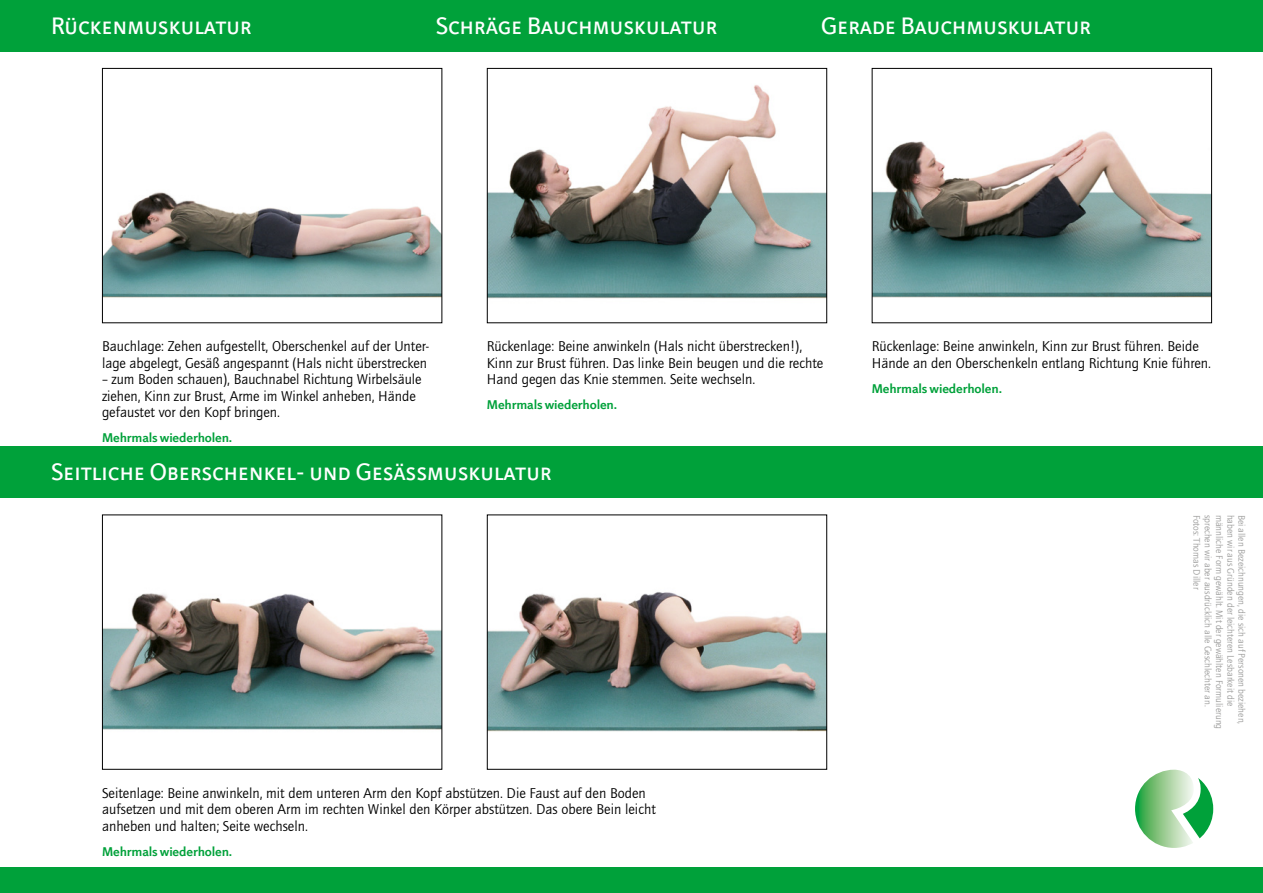
<style>
.page{position:relative;width:1263px;height:893px;background:#fff}
.page>*{position:absolute;margin:0;border:0;box-sizing:border-box;transform-origin:0 0}
.t1{font:24px "Projekt LT SC";letter-spacing:-.015em;color:#fff}
.t2{font:14.7px/16.5px "Quay Sans ITC Std";color:#000}
.t3{font:700 12.75px "Projekt LT";letter-spacing:-.01em;color:#00a13a}
.t4{font:9.75px "Quay Sans ITC Std";color:#9d9d9c}
</style>
<div class="page">
<div style="left:0;top:0;width:1263px;height:51px;background:#00a13a"></div>
<div style="left:0;top:867px;width:1263px;height:26px;background:#00a13a"></div>
<div style="left:0;top:446px;width:1263px;height:51px;background:#00a13a"></div>
<img style="left:104px;top:192px;width:336px;height:106px">
<div style="left:102px;top:68px;width:340px;height:255px;border:1px solid #000"></div>
<img style="left:874px;top:131px;width:336px;height:167px">
<div style="left:872px;top:68px;width:340px;height:255px;border:1px solid #000"></div>
<img style="left:104px;top:593px;width:336px;height:137px">
<div style="left:102px;top:514px;width:340px;height:256px;border:1px solid #000"></div>
<img style="left:489px;top:592px;width:336px;height:140px">
<div style="left:487px;top:514px;width:340px;height:256px;border:1px solid #000"></div>
<img style="left:489px;top:85px;width:336px;height:214px">
<div style="left:487px;top:68px;width:340px;height:255px;border:1px solid #000"></div>
<svg style="left:1135px;top:770px;width:78px;height:78px"></svg>
<h1 class="t1" style="left:51px;top:12px;width:203px">Rückenmuskulatur</h1>
<h1 class="t1" style="left:436px;top:12px;width:283px">Schräge Bauchmuskulatur</h1>
<h1 class="t1" style="left:821px;top:12px;width:272px">Gerade Bauchmuskulatur</h1>
<p class="t2" style="left:102px;top:338px;width:328px">Bauchlage: Zehen aufgestellt, Oberschenkel auf der Unter&shy;lage abgelegt, Gesäß angespannt (Hals nicht überstrecken</p>
<p class="t2" style="left:102px;top:371px;width:321px">– zum Boden schauen), Bauchnabel Richtung Wirbelsäule ziehen, Kinn zur Brust, Arme im Winkel anheben, Hände gefaustet vor den Kopf bringen.</p>
<p class="t3" style="left:102px;top:430px;width:132px">Mehrmals wiederholen.</p>
<p class="t2" style="left:487px;top:338px;width:338px">Rückenlage: Beine anwinkeln (Hals nicht überstrecken!),<br>Kinn zur Brust führen. Das linke Bein beugen und die rechte<br>Hand gegen das Knie stemmen. Seite wechseln.</p>
<p class="t3" style="left:487px;top:397px;width:132px">Mehrmals wiederholen.</p>
<h1 class="t1" style="left:51px;top:458px;width:502px">Seitliche Oberschenkel- und Gesäßmuskulatur</h1>
<p class="t2" style="left:102px;top:785px;width:555px">Seitenlage: Beine anwinkeln, mit dem unteren Arm den Kopf abstützen. Die Faust auf den Boden aufsetzen und mit dem oberen Arm im rechten Winkel den Körper abstützen. Das obere Bein leicht anheben und halten; Seite wechseln.</p>
<p class="t3" style="left:102px;top:844px;width:132px">Mehrmals wiederholen.</p>
<p class="t2" style="left:872px;top:338px;width:341px">Rückenlage: Beine anwinkeln, Kinn zur Brust führen. Beide<br>Hände an den Oberschenkeln entlang Richtung Knie führen.</p>
<p class="t3" style="left:872px;top:381px;width:132px">Mehrmals wiederholen.</p>
<p class="t4" style="left:1202px;top:514px;width:76px;rotate:90deg">Fotos: Thomas Diller</p>
<p class="t4" style="left:1213px;top:514px;width:194px;rotate:90deg">sprechen wir aber ausdrücklich alle Geschlechter an.</p>
<p class="t4" style="left:1225px;top:514px;width:216px;rotate:90deg">männliche Form gewählt. Mit der gewählten Formulierung</p>
<p class="t4" style="left:1236px;top:514px;width:193px;rotate:90deg">haben wir aus Gründen der leichteren Lesbarkeit die</p>
<p class="t4" style="left:1247px;top:514px;width:211px;rotate:90deg">Bei allen Bezeichnungen, die sich auf Personen beziehen,</p>
</div>
